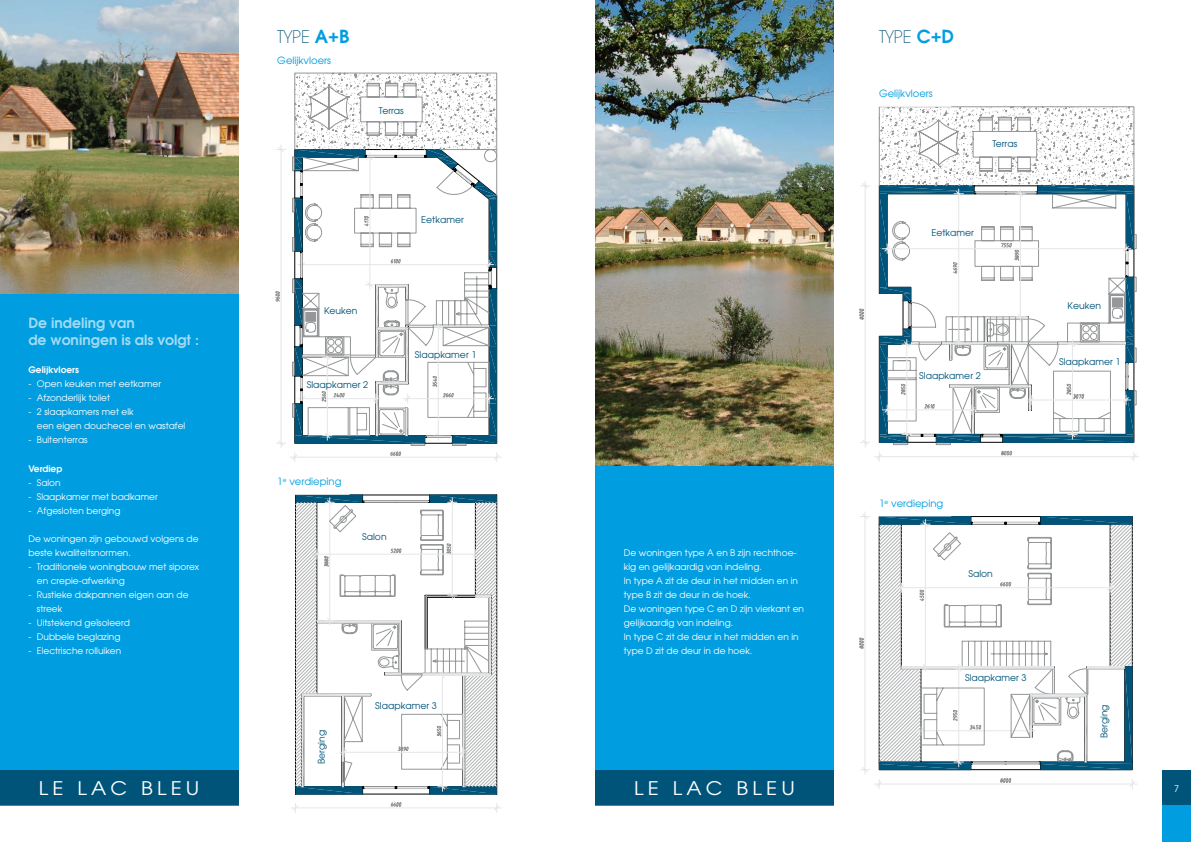
<style>
.page{position:relative;width:1191px;height:842px;background:#fff}
.page>*{position:absolute;margin:0;border:0;box-sizing:border-box;transform-origin:0 0}
.t1{font:18.7px "Avant Garde";letter-spacing:.2em;color:#fff;scale:1.1 1}
.t2{font:200 18px "Avant Garde IT Cby BT";color:#00547a}
.t3{font:600 14px/17px "Avant Garde";color:#a2daf4}
.t4{font:10px "Avant Garde";color:#009ee0}
.t5{font:9.3px "Avant Garde";color:#00547a}
.t6{font:9px/14px "Avant Garde";color:#fff}
.t7{font:600 9px "Avant Garde";color:#fff}
.s1{font-family:"Avant Garde";font-weight:600;color:#009ee0}
</style>
<div class="page">
<svg style="left:859px;top:512px;width:278px;height:277px"></svg>
<div style="left:1162px;top:801px;width:29px;height:41px;background:#009ee0"></div>
<div style="left:1162px;top:770px;width:29px;height:35px;background:#00547a"></div>
<div style="left:0;top:0;width:238px;height:805px;background:#009ee0"></div>
<div style="left:595px;top:0;width:238px;height:805px;background:#009ee0"></div>
<div style="left:0;top:770px;width:238px;height:35px;background:#00547a"></div>
<div style="left:595px;top:770px;width:238px;height:35px;background:#00547a"></div>
<svg style="left:291px;top:802px;width:210px;height:11px"></svg>
<svg style="left:295px;top:495px;width:202px;height:299px"></svg>
<svg style="left:275px;top:145px;width:226px;height:317px"></svg>
<svg style="left:294px;top:355px;width:203px;height:101px"></svg>
<svg style="left:294px;top:73px;width:203px;height:282px"></svg>
<svg style="left:859px;top:181px;width:280px;height:281px"></svg>
<svg style="left:879px;top:106px;width:255px;height:289px"></svg>
<hr style="left:879px;top:106px;width:72px;height:1px;background:#fff">
<img style="left:595px;top:0;width:238px;height:466px">
<img style="left:0;top:0;width:238px;height:294px">
<hr style="left:879px;top:516px;width:72px;height:1px;background:#fff">
<h2 class="t2" style="left:277px;top:25px;width:74px">TYPE <span class="s1">A+B</span></h2>
<h2 class="t2" style="left:879px;top:25px;width:77px">TYPE <span class="s1">C+D</span></h2>
<p class="t4" style="left:277px;top:54px;width:55px">Gelijkvloers</p>
<h3 class="t3" style="left:28px;top:315px;width:172px">De indeling van<br>de woningen is als volgt :</h3>
<p class="t7" style="left:28px;top:364px;width:52px">Gelijkvloers</p>
<p class="t6" style="left:28px;top:377px;width:134px">- Open keuken met eetkamer</p>
<p class="t6" style="left:28px;top:391px;width:83px">- Afzonderlijk toilet</p>
<p class="t6" style="left:37px;top:405px;width:150px;text-indent:-9px">- 2 slaapkamers met elk<br>een eigen douchecel en wastafel</p>
<p class="t6" style="left:28px;top:433px;width:61px">- Buitenterras</p>
<p class="t7" style="left:28px;top:462px;width:35px">Verdiep</p>
<p class="t6" style="left:28px;top:475px;width:34px">- Salon</p>
<p class="t6" style="left:28px;top:489px;width:131px">- Slaapkamer met badkamer</p>
<p class="t6" style="left:28px;top:503px;width:94px">- Afgesloten berging</p>
<p class="t6" style="left:28px;top:531px;width:172px">De woningen zijn gebouwd volgens de beste kwaliteitsnormen.</p>
<p class="t6" style="left:37px;top:559px;width:164px;text-indent:-9px">- Traditionele woningbouw met siporex en crepie-afwerking</p>
<p class="t6" style="left:37px;top:587px;width:153px;text-indent:-9px">- Rustieke dakpannen eigen aan de streek</p>
<p class="t6" style="left:28px;top:615px;width:103px">- Uitstekend geïsoleerd</p>
<p class="t6" style="left:28px;top:629px;width:94px">- Dubbele beglazing</p>
<p class="t6" style="left:28px;top:643px;width:94px">- Electrische rolluiken</p>
<p class="t5" style="left:379px;top:105px;width:26px">Terras</p>
<p class="t5" style="left:324px;top:305px;width:35px">Keuken</p>
<p class="t5" style="left:307px;top:379px;width:63px">Slaapkamer 2</p>
<p class="t5" style="left:421px;top:213px;width:44px">Eetkamer</p>
<p class="t5" style="left:415px;top:348px;width:63px">Slaapkamer 1</p>
<p class="t4" style="left:277px;top:476px;width:66px">1<sup>e</sup> verdieping</p>
<p class="t5" style="left:362px;top:530px;width:26px">Salon</p>
<p class="t5" style="left:315px;top:764px;width:36px;rotate:-90deg">Berging</p>
<p class="t5" style="left:375px;top:700px;width:63px">Slaapkamer 3</p>
<p class="t6" style="left:624px;top:545px;width:182px">De woningen type A en B zijn rechthoe&shy;kig en gelijkaardig van indeling.<br>In type A zit de deur in het midden en in type B zit de deur in de hoek.<br>De woningen type C en D zijn vierkant en gelijkaardig van indeling.<br>In type C zit de deur in het midden en in type D zit de deur in de hoek.</p>
<p class="t4" style="left:879px;top:88px;width:55px">Gelijkvloers</p>
<p class="t5" style="left:992px;top:138px;width:26px">Terras</p>
<p class="t5" style="left:931px;top:227px;width:44px">Eetkamer</p>
<p class="t5" style="left:919px;top:370px;width:63px">Slaapkamer 2</p>
<p class="t5" style="left:1067px;top:299px;width:35px">Keuken</p>
<p class="t5" style="left:1059px;top:356px;width:63px">Slaapkamer 1</p>
<p class="t4" style="left:879px;top:497px;width:66px">1<sup>e</sup> verdieping</p>
<p class="t5" style="left:968px;top:568px;width:26px">Salon</p>
<p class="t5" style="left:965px;top:672px;width:63px">Slaapkamer 3</p>
<p class="t5" style="left:1098px;top:738px;width:36px;rotate:-90deg">Berging</p>
<h1 class="t1" style="left:39px;top:776px;width:147px">LE LAC BLEU</h1>
<h1 class="t1" style="left:634px;top:776px;width:147px">LE LAC BLEU</h1>
<p class="t6" style="left:1174px;top:782px;width:6px">7</p>
</div>
